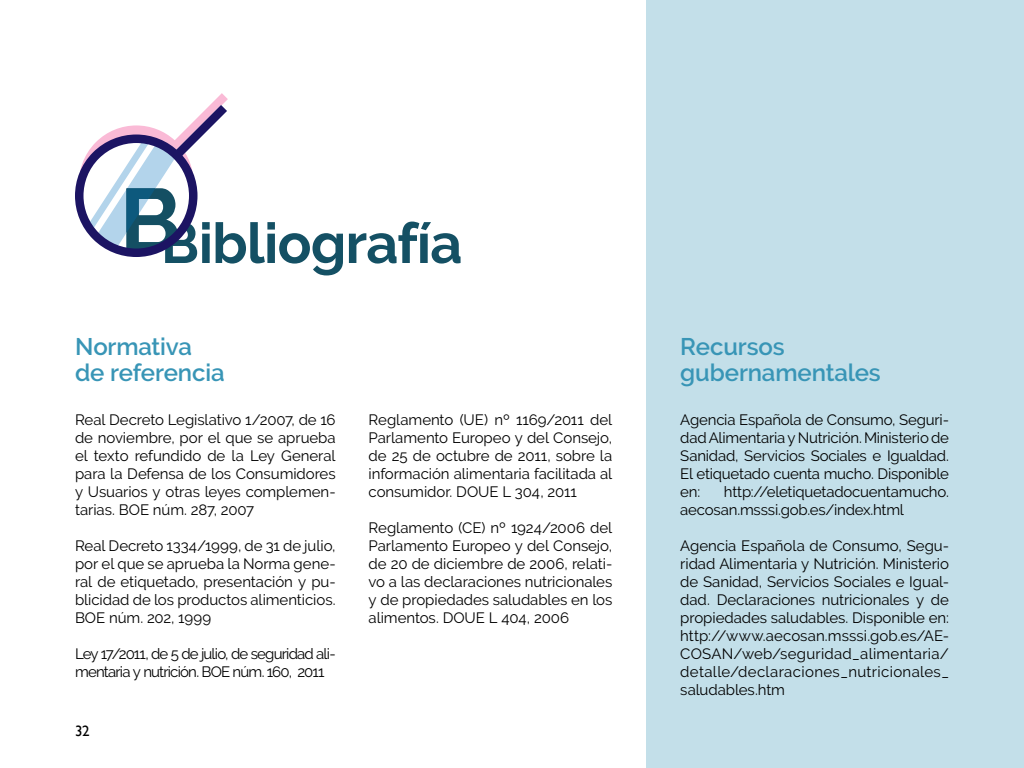
<style>
.page{position:relative;width:1024px;height:768px;background:#fff}
.page>*{position:absolute;margin:0;border:0;box-sizing:border-box;transform-origin:0 0}
.t1{font:700 56px "Raleway";letter-spacing:-.015em;color:#145064}
.t2{font:600 24px/26px "Raleway";letter-spacing:-.005em;color:#3895b6}
.t3{font:15px/18px "Raleway";letter-spacing:-.01em;color:#000;text-align:justify}
.t4{font:15px/18px "Raleway";letter-spacing:-.055em;color:#000}
.t5{font:15px "Gill Sans";color:#000}
</style>
<div class="page">
<div style="left:646px;top:0;width:378px;height:768px;background:#c3dfe9"></div>
<svg style="left:75px;top:93px;width:153px;height:164px"></svg>
<h1 class="t1" style="left:161px;top:211px;width:303px">Bibliografía</h1>
<h2 class="t2" style="left:75px;top:333px;width:151px">Normativa de referencia</h2>
<p class="t3" style="left:75px;top:411px;width:262px">Real Decreto Legislativo 1/2007, de 16 de noviembre, por el que se aprueba el texto refundido de la Ley General para la Defensa de los Consumidores y Usuarios y otras leyes complemen&shy;tarias. BOE núm. 287, 2007</p>
<p class="t3" style="left:75px;top:537px;width:262px">Real Decreto 1334/1999, de 31 de julio, por el que se aprueba la Norma gene&shy;ral de etiquetado, presentación y pu&shy;blicidad de los productos alimenticios.<br>BOE núm. 202, 1999</p>
<p class="t4" style="left:75px;top:645px;width:262px">Ley 17/2011, de 5 de julio, de seguridad ali&shy;mentaria y nutrición. BOE núm. 160, 2011</p>
<p class="t5" style="left:75px;top:722px;width:16px">32</p>
<p class="t3" style="left:369px;top:411px;width:245px">Reglamento (UE) nº 1169/2011 del Parlamento Europeo y del Consejo, de 25 de octubre de 2011, sobre la información alimentaria facilitada al consumidor. DOUE L 304, 2011</p>
<p class="t3" style="left:369px;top:519px;width:245px">Reglamento (CE) nº 1924/2006 del Parlamento Europeo y del Consejo, de 20 de diciembre de 2006, relati&shy;vo a las declaraciones nutricionales y de propiedades saludables en los alimentos. DOUE L 404, 2006</p>
<h2 class="t2" style="left:680px;top:333px;width:202px">Recursos gubernamentales</h2>
<p class="t3" style="left:680px;top:411px;width:270px">Agencia Española de Consumo, Seguri&shy;dad Alimentaria y Nutrición. Ministerio de Sanidad, Servicios Sociales e Igualdad.<br>El etiquetado cuenta mucho. Disponible en:</p>
<p class="t3" style="left:680px;top:483px;width:270px;text-indent:44px">http://eletiquetadocuentamucho. aecosan.msssi.gob.es/index.html</p>
<p class="t3" style="left:680px;top:537px;width:270px">Agencia Española de Consumo, Segu&shy;ridad Alimentaria y Nutrición. Ministerio de Sanidad, Servicios Sociales e Igual&shy;dad. Declaraciones nutricionales y de propiedades saludables. Disponible en: http://www.aecosan.msssi.gob.es/AE-COSAN/web/seguridad_alimentaria/ detalle/declaraciones_nutricionales_ saludables.htm</p>
</div>
